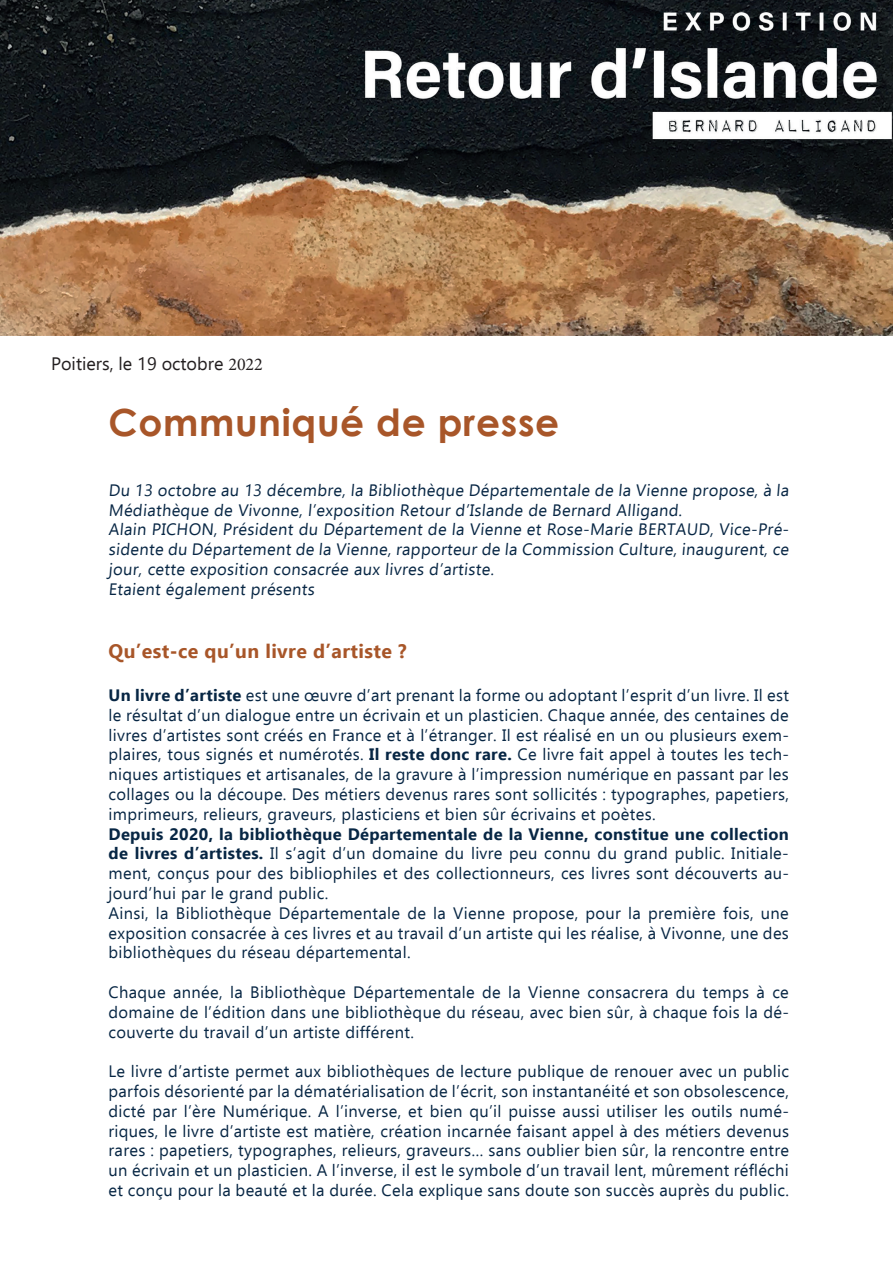
<style>
.page{position:relative;width:893px;height:1263px;background:#fff}
.page>*{position:absolute;margin:0;border:0;box-sizing:border-box;transform-origin:0 0}
.t1{font:700 37.5px "Century Gothic";letter-spacing:.02em;color:#a85629}
.t2{font:700 19.5px "Ebrima";letter-spacing:.02em;color:#a85629}
.t3{font:18px "Ebrima";color:#231f20}
.t4{font:16.5px/19.8px "Ebrima";letter-spacing:.02em;color:#072644;text-align:justify}
.s1{font-family:"Minion Pro"}
.s2{font-weight:700}
</style>
<div class="page">
<img style="left:0;top:0;width:893px;height:336px">
<p class="t3" style="left:51px;top:351px;width:213px">Poitiers, le 19 octobre <span class="s1">2022</span></p>
<h1 class="t1" style="left:109px;top:394px;width:452px">Communiqué de presse</h1>
<p class="t4" style="left:109px;top:479px;width:684px;text-align:left">Du 13 octobre au 13 décembre, la Bibliothèque Départementale de la Vienne propose, à la Médiathèque de Vivonne, l’exposition Retour d’Islande de Bernard Alligand.<br>Alain PICHON, Président du Département de la Vienne et Rose-Marie BERTAUD, Vice-Pré&shy;sidente du Département de la Vienne, rapporteur de la Commission Culture, inaugurent, ce jour, cette exposition consacrée aux livres d’artiste.<br>Etaient également présents</p>
<p class="t2" style="left:109px;top:635px;width:300px">Qu’est-ce qu’un livre d’artiste ?</p>
<p class="t4" style="left:109px;top:685px;width:682px"><span class="s2">Un livre d’artiste</span> est une œuvre d’art prenant la forme ou adoptant l’esprit d’un livre. Il est le résultat d’un dialogue entre un écrivain et un plasticien. Chaque année, des centaines de livres d’artistes sont créés en France et à l’étranger. Il est réalisé en un ou plusieurs exem&shy;plaires, tous signés et numérotés. <span class="s2">Il reste donc rare.</span> Ce livre fait appel à toutes les tech&shy;niques artistiques et artisanales, de la gravure à l’impression numérique en passant par les collages ou la découpe. Des métiers devenus rares sont sollicités : typographes, papetiers, imprimeurs, relieurs, graveurs, plasticiens et bien sûr écrivains et poètes.</p>
<p class="t4" style="left:109px;top:823px;width:682px;text-align:left"><span class="s2">Depuis 2020, la bibliothèque Départementale de la Vienne, constitue une collection de livres d’artistes.</span> Il s’agit d’un domaine du livre peu connu du grand public. Initiale&shy;ment, conçus pour des bibliophiles et des collectionneurs, ces livres sont découverts au&shy;jourd’hui par le grand public.<br>Ainsi, la Bibliothèque Départementale de la Vienne propose, pour la première fois, une exposition consacrée à ces livres et au travail d’un artiste qui les réalise, à Vivonne, une des bibliothèques du réseau départemental.</p>
<p class="t4" style="left:109px;top:982px;width:682px">Chaque année, la Bibliothèque Départementale de la Vienne consacrera du temps à ce domaine de l’édition dans une bibliothèque du réseau, avec bien sûr, à chaque fois la dé&shy;couverte du travail d’un artiste différent.</p>
<p class="t4" style="left:109px;top:1061px;width:682px">Le livre d’artiste permet aux bibliothèques de lecture publique de renouer avec un public parfois désorienté par la dématérialisation de l’écrit, son instantanéité et son obsolescence, dicté par l’ère Numérique. A l’inverse, et bien qu’il puisse aussi utiliser les outils numé&shy;riques, le livre d’artiste est matière, création incarnée faisant appel à des métiers devenus rares : papetiers, typographes, relieurs, graveurs… sans oublier bien sûr, la rencontre entre un écrivain et un plasticien. A l’inverse, il est le symbole d’un travail lent, mûrement réfléchi et conçu pour la beauté et la durée. Cela explique sans doute son succès auprès du public.</p>
</div>
